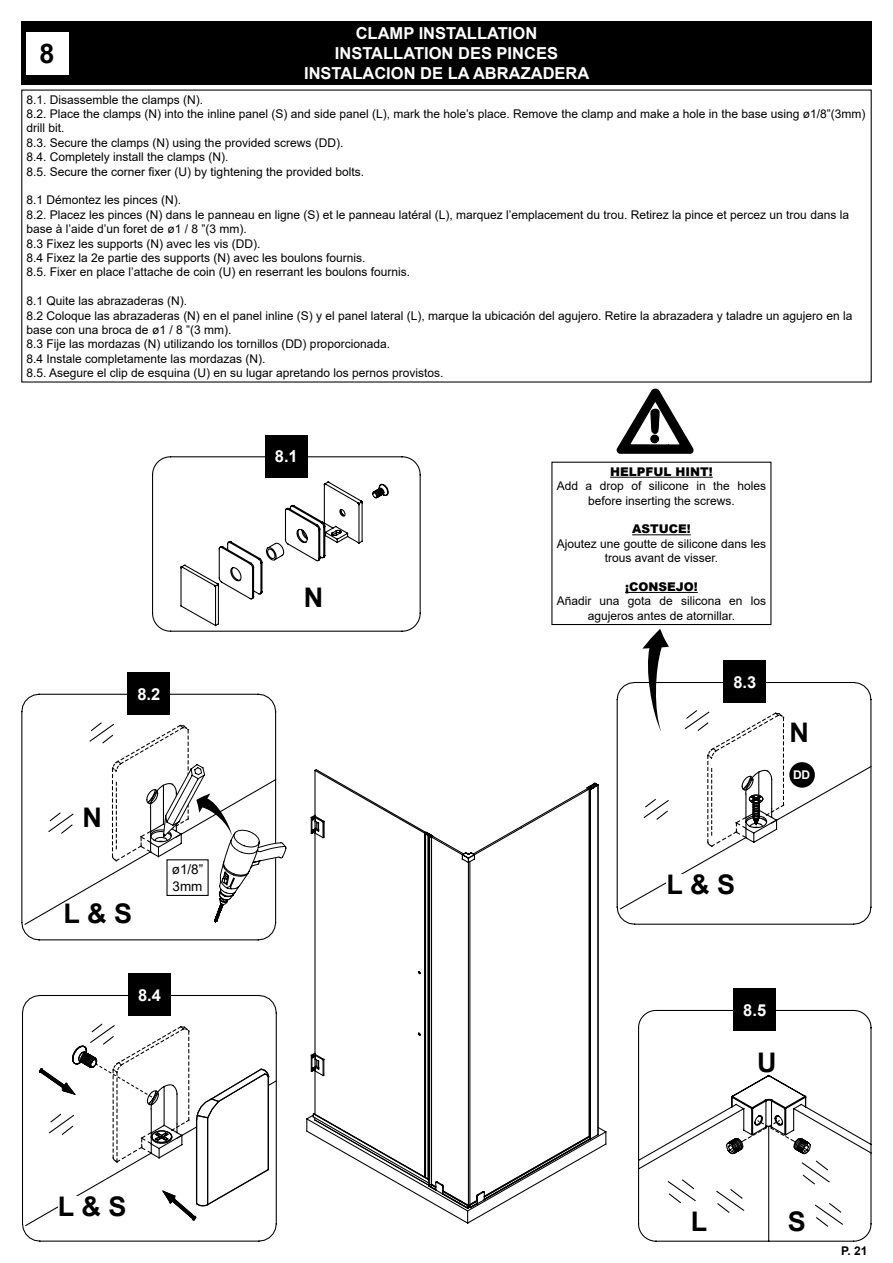
<style>
.page{position:relative;width:893px;height:1263px;background:#fff}
.page>*{position:absolute;margin:0;border:0;box-sizing:border-box;transform-origin:0 0}
.t1{font:700 27px "Arial";color:#000}
.t2{font:700 16.5px "Arial";color:#fff}
.t3{font:13.5px "Arial";color:#000}
.t4{font:12px/14.4px "Arial";color:#000}
.t5{font:900 12px "Arial";color:#000}
.t6{font:700 12px "Arial";color:#000}
.t7{font:700 12px "Arial";color:#fff}
</style>
<div class="page">
<div style="left:21px;top:21px;width:851px;height:64px;background:#000"></div>
<div style="left:26px;top:32px;width:42px;height:42px;background:#fff"></div>
<svg style="left:27px;top:1236px;width:245px;height:6px"></svg>
<svg style="left:616px;top:681px;width:256px;height:244px"></svg>
<svg style="left:21px;top:693px;width:256px;height:28px"></svg>
<svg style="left:152px;top:456px;width:269px;height:176px"></svg>
<svg style="left:21px;top:721px;width:266px;height:515px"></svg>
<div style="left:63px;top:903px;width:69px;height:20px;background:#fff"></div>
<hr style="left:610px;top:477px;width:103px;height:1px;background:#000">
<hr style="left:632px;top:534px;width:59px;height:1px;background:#000">
<hr style="left:625px;top:592px;width:73px;height:1px;background:#000">
<svg style="left:642px;top:629px;width:230px;height:219px"></svg>
<div style="left:265px;top:435px;width:43px;height:42px;background:#000"></div>
<div style="left:128px;top:672px;width:42px;height:43px;background:#000"></div>
<div style="left:724px;top:661px;width:42px;height:42px;background:#000"></div>
<div style="left:128px;top:974px;width:43px;height:42px;background:#000"></div>
<div style="left:667px;top:874px;width:68px;height:20px;background:#fff"></div>
<div style="left:58px;top:1196px;width:68px;height:20px;background:#fff"></div>
<svg style="left:310px;top:769px;width:297px;height:443px"></svg>
<svg style="left:311px;top:787px;width:278px;height:420px"></svg>
<svg style="left:638px;top:1009px;width:234px;height:233px"></svg>
<div style="left:733px;top:989px;width:43px;height:42px;background:#000"></div>
<div style="left:789px;top:762px;width:26px;height:26px;background:#000;border-radius:50%"></div>
<svg style="left:616px;top:388px;width:78px;height:66px"></svg>
<div style="left:651px;top:435px;width:7px;height:8px;background:#000;border-radius:50%"></div>
<div style="left:650px;top:434px;width:9px;height:9px;border:2px solid #000;border-radius:50%"></div>
<p class="t1" style="left:40px;top:34px;width:17px">8</p>
<p class="t2" style="left:356px;top:22px;width:183px">CLAMP INSTALLATION</p>
<p class="t2" style="left:335px;top:42px;width:225px">INSTALLATION DES PINCES</p>
<p class="t2" style="left:304px;top:62px;width:287px">INSTALACION DE LA ABRAZADERA</p>
<p class="t4" style="left:27px;top:92px;width:178px">8.1. Disassemble the clamps (N).</p>
<p class="t4" style="left:27px;top:107px;width:840px">8.2. Place the clamps (N) into the inline panel (S) and side panel (L), mark the hole’s place. Remove the clamp and make a hole in the base using ø1/8”(3mm) drill bit.</p>
<p class="t4" style="left:27px;top:135px;width:318px">8.3. Secure the clamps (N) using the provided screws (DD).</p>
<p class="t4" style="left:27px;top:150px;width:204px">8.4. Completely install the clamps (N).</p>
<p class="t4" style="left:27px;top:164px;width:339px">8.5. Secure the corner fixer (U) by tightening the provided bolts.</p>
<p class="t4" style="left:27px;top:193px;width:156px">8.1 Démontez les pinces (N).</p>
<p class="t4" style="left:27px;top:207px;width:824px">8.2. Placez les pinces (N) dans le panneau en ligne (S) et le panneau latéral (L), marquez l’emplacement du trou. Retirez la pince et percez un trou dans la base à l’aide d’un foret de ø1 / 8 ”(3 mm).</p>
<p class="t4" style="left:27px;top:236px;width:236px">8.3 Fixez les supports (N) avec les vis (DD).</p>
<p class="t4" style="left:27px;top:251px;width:340px">8.4 Fixez la 2e partie des supports (N) avec les boulons fournis.</p>
<p class="t4" style="left:27px;top:265px;width:385px">8.5. Fixer en place l’attache de coin (U) en reserrant les boulons fournis.</p>
<p class="t4" style="left:27px;top:294px;width:162px">8.1 Quite las abrazaderas (N).</p>
<p class="t4" style="left:27px;top:308px;width:827px">8.2 Coloque las abrazaderas (N) en el panel inline (S) y el panel lateral (L), marque la ubicación del agujero. Retire la abrazadera y taladre un agujero en la base con una broca de ø1 / 8 ”(3 mm).</p>
<p class="t4" style="left:27px;top:337px;width:365px">8.3 Fije las mordazas (N) utilizando los tornillos (DD) proporcionada.</p>
<p class="t4" style="left:27px;top:351px;width:240px">8.4 Instale completamente las mordazas (N).</p>
<p class="t4" style="left:27px;top:366px;width:418px">8.5. Asegure el clip de esquina (U) en su lugar apretando los pernos provistos.</p>
<p class="t2" style="left:137px;top:682px;width:24px">8.2</p>
<p class="t1" style="left:82px;top:798px;width:21px">N</p>
<p class="t1" style="left:63px;top:894px;width:70px">L &amp; S</p>
<p class="t3" style="left:172px;top:860px;width:33px">ø1/8”</p>
<p class="t3" style="left:173px;top:876px;width:31px">3mm</p>
<p class="t2" style="left:138px;top:983px;width:24px">8.4</p>
<p class="t2" style="left:275px;top:445px;width:24px">8.1</p>
<p class="t1" style="left:304px;top:579px;width:21px">N</p>
<p class="t1" style="left:58px;top:1188px;width:70px">L &amp; S</p>
<p class="t5" style="left:610px;top:463px;width:104px">HELPFUL HINT!</p>
<p class="t4" style="left:557px;top:479px;width:211px;text-align:center">Add a drop of silicone in the holes before inserting the screws.</p>
<p class="t5" style="left:632px;top:520px;width:60px">ASTUCE!</p>
<p class="t4" style="left:557px;top:536px;width:211px;text-align:center">Ajoutez une goutte de silicone dans les trous avant de visser.</p>
<p class="t5" style="left:625px;top:578px;width:74px">¡CONSEJO!</p>
<p class="t4" style="left:557px;top:594px;width:211px;text-align:center">Añadir una gota de silicona en los agujeros antes de atornillar.</p>
<p class="t2" style="left:733px;top:670px;width:24px">8.3</p>
<p class="t1" style="left:789px;top:714px;width:21px">N</p>
<p class="t7" style="left:793px;top:767px;width:19px">DD</p>
<p class="t1" style="left:667px;top:865px;width:70px">L &amp; S</p>
<p class="t2" style="left:743px;top:998px;width:24px">8.5</p>
<p class="t1" style="left:757px;top:1043px;width:21px">U</p>
<p class="t1" style="left:691px;top:1202px;width:18px">L</p>
<p class="t1" style="left:788px;top:1202px;width:20px">S</p>
<p class="t6" style="left:841px;top:1242px;width:28px">P. 21</p>
</div>
